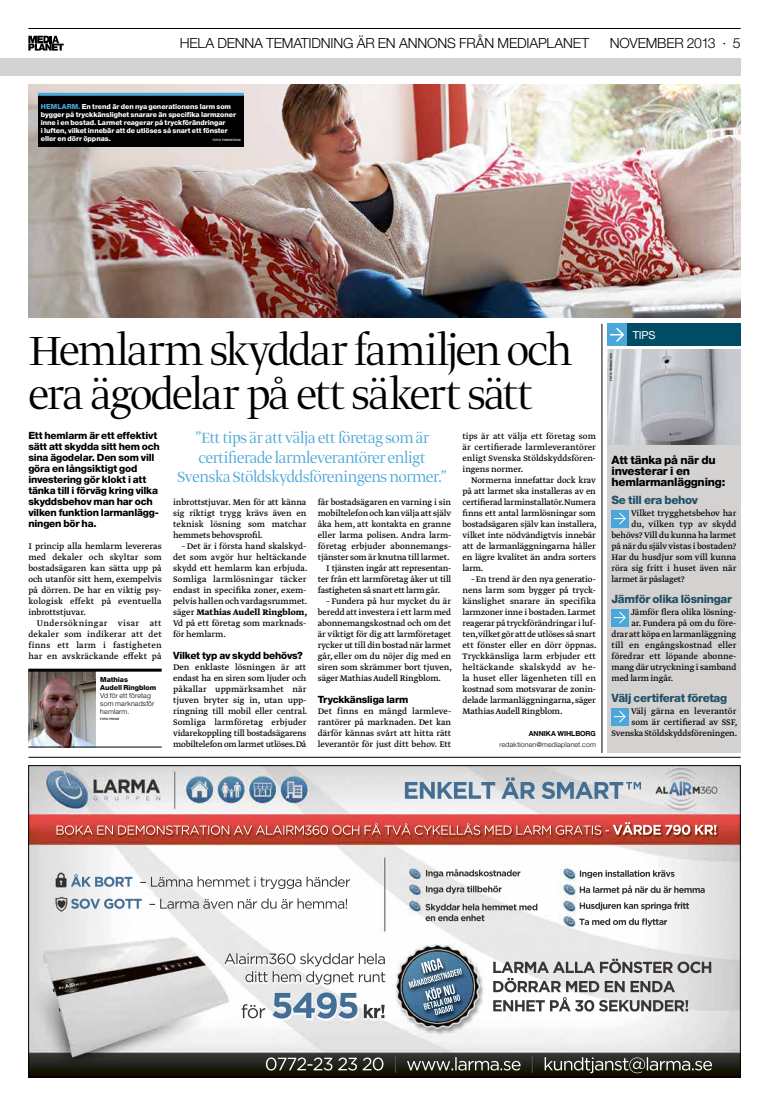
<style>
.page{position:relative;width:769px;height:1106px;background:#fff}
.page>*{position:absolute;margin:0;border:0;box-sizing:border-box;transform-origin:0 0}
.t1{font:300 48px/44.1px "Greta Display";letter-spacing:-.025em;color:#000}
.t2{font:300 17.4px/19.3px "Greta Display Pro";letter-spacing:-.015em;color:#4ba7d9;text-align:center}
.t3{font:300 14px "Helvetica Neue MP Pro";letter-spacing:-.01em;color:#000}
.t4{font:800 11.5px "Helvetica Neue MP Pro";letter-spacing:-.03em;color:#215066}
.t5{font:800 11.5px/11px "Helvetica Neue MP Pro";letter-spacing:-.02em;color:#000}
.t6{font:11px "Helvetica Neue MP Pro";color:#fff}
.t7{font:800 10px/11px "Helvetica Neue MP Pro";letter-spacing:-.02em;color:#000}
.t8{font:9.5px/11px "Greta Text Pro";letter-spacing:-.01em;color:#000;text-align:justify}
.t9{font:9.5px "Greta Text Pro";letter-spacing:.01em;color:#000}
.t10{font:800 7px/8px "Helvetica Neue MP Pro";letter-spacing:-.01em;color:#fff}
.t11{font:300 7px/8px "Helvetica Neue MP Pro";letter-spacing:.02em;color:#000}
.t12{font:800 7px/8px "Helvetica Neue MP Pro";letter-spacing:-.005em;color:#000}
.t13{font:700 7px "Helvetica Neue MP Pro";letter-spacing:-.005em;color:#000}
.t14{font:500 3px "Helvetica Neue MP Pro";letter-spacing:-.02em;color:#000}
.t15{font:500 3px "Helvetica Neue MP Pro";letter-spacing:-.005em;color:#fff}
.s1{color:#4ba7d9}
.s2{font-weight:700}
</style>
<div class="page">
<hr style="left:28px;top:28px;width:712px;height:1px;background:#000">
<svg style="left:28px;top:36px;width:36px;height:15px"></svg>
<hr style="left:28px;top:757px;width:712px;height:1px;background:#000">
<img style="left:30px;top:767px;width:708px;height:308px">
<img style="left:224px;top:953px;width:61px;height:11px">
<img style="left:404px;top:777px;width:236px;height:22px">
<img style="left:493px;top:958px;width:174px;height:15px">
<img style="left:425px;top:869px;width:32px;height:8px">
<img style="left:579px;top:870px;width:37px;height:8px">
<img style="left:71px;top:874px;width:93px;height:12px">
<img style="left:56px;top:825px;width:99px;height:9px">
<img style="left:408px;top:958px;width:54px;height:30px">
<img style="left:266px;top:1057px;width:81px;height:13px">
<div style="left:0;top:59px;width:740px;height:17px;background:#d4d2d1"></div>
<div style="left:607px;top:349px;width:133px;height:404px;background:#d4d2d1"></div>
<img style="left:28px;top:671px;width:67px;height:76px">
<hr style="left:28px;top:747px;width:134px;height:1px;background:#000">
<hr style="left:28px;top:668px;width:133px;height:3px;background:#000">
<img style="left:28px;top:84px;width:712px;height:234px">
<hr style="left:601px;top:324px;width:1px;height:429px;background:#000">
<div style="left:611px;top:510px;width:17px;height:17px;background:#4ba7d9"></div>
<svg style="left:613px;top:512px;width:13px;height:13px"></svg>
<div style="left:611px;top:609px;width:17px;height:17px;background:#4ba7d9"></div>
<svg style="left:613px;top:611px;width:13px;height:13px"></svg>
<div style="left:611px;top:708px;width:17px;height:17px;background:#4ba7d9"></div>
<svg style="left:613px;top:710px;width:13px;height:13px"></svg>
<div style="left:607px;top:324px;width:133px;height:22px;background:#004c65"></div>
<div style="left:607px;top:324px;width:19px;height:22px;background:#4ba7d9"></div>
<svg style="left:610px;top:327px;width:15px;height:15px"></svg>
<div style="left:38px;top:96px;width:205px;height:51px;background:#000"></div>
<hr style="left:38px;top:93px;width:205px;height:3px;background:#4ba7d9">
<img style="left:607px;top:349px;width:133px;height:95px">
<h3 class="t3" style="left:180px;top:38px;width:411px">HELA DENNA TEMATIDNING ÄR EN ANNONS FRÅN MEDIAPLANET</h3>
<h3 class="t3" style="left:609px;top:38px;width:132px">NOVEMBER 2013 · 5</h3>
<p class="t10" style="left:41px;top:104px;width:196px"><span class="s1">HEMLARM.</span> En trend är den nya generationens larm som bygger på tryckkänslighet snarare än specifika larmzoner inne i en bostad. Larmet reagerar på tryckförändringar<br>i luften, vilket innebär att de utlöses så snart ett fönster eller en dörr öppnas.</p>
<p class="t15" style="left:212px;top:138px;width:30px">FOTO: THINKSTOCK</p>
<h1 class="t1" style="left:29px;top:332px;width:544px">Hemlarm skyddar familjen och era ägodelar på ett säkert sätt</h1>
<p class="t7" style="left:28px;top:431px;width:133px">Ett hemlarm är ett effektivt sätt att skydda sitt hem och sina ägodelar. Den som vill göra en långsiktigt god investering gör klokt i att tänka till i förväg kring vilka skyddsbehov man har och vilken funktion larmanlägg&shy;ningen bör ha.</p>
<h2 class="t2" style="left:177px;top:429px;width:271px">”Ett tips är att välja ett företag som är certifierade larmleverantörer enligt<br>Svenska Stöldskyddsföreningens normer.”</h2>
<p class="t8" style="left:317px;top:497px;width:135px">får bostadsägaren en varning i sin</p>
<p class="t8" style="left:317px;top:508px;width:135px">mobiltelefon och kan välja att själv</p>
<p class="t8" style="left:317px;top:519px;width:135px">åka hem, att kontakta en granne</p>
<p class="t8" style="left:317px;top:530px;width:135px">eller larma polisen. Andra larm-</p>
<p class="t8" style="left:317px;top:541px;width:135px">företag erbjuder abonnemangs-</p>
<p class="t8" style="left:317px;top:552px;width:133px">tjänster som är knutna till larmet.</p>
<p class="t8" style="left:326px;top:563px;width:126px">I tjänsten ingår att representan-</p>
<p class="t8" style="left:317px;top:574px;width:135px">ter från ett larmföretag åker ut till</p>
<p class="t8" style="left:317px;top:585px;width:124px">fastigheten så snart ett larm går.</p>
<p class="t8" style="left:317px;top:596px;width:136px;text-indent:9px">– Fundera på hur mycket du är beredd att investera i ett larm med abonnemangskostnad och om det är viktigt för dig att larmföretaget rycker ut till din bostad när larmet går, eller om du nöjer dig med en siren som skrämmer bort tjuven, säger Mathias Audell Ringblom.</p>
<p class="t7" style="left:317px;top:695px;width:92px">Tryckkänsliga larm</p>
<p class="t8" style="left:317px;top:706px;width:135px">Det finns en mängd larmleve&shy;rantörer på marknaden. Det kan därför kännas svårt att hitta rätt leverantör för just ditt behov. Ett</p>
<p class="t8" style="left:173px;top:497px;width:135px">inbrottstjuvar. Men för att känna sig riktigt trygg krävs även en teknisk lösning som matchar hemmets behovsprofil.</p>
<p class="t8" style="left:173px;top:541px;width:136px;text-indent:9px">– Det är i första hand skalskyd&shy;det som avgör hur heltäckande skydd ett hemlarm kan erbjuda.<br>Somliga larmlösningar täcker endast in specifika zoner, exem&shy;pelvis hallen och vardagsrummet. säger <span class="s2">Mathias Audell Ringblom, </span>Vd på ett företag som marknads&shy;för hemlarm.</p>
<p class="t7" style="left:173px;top:651px;width:131px">Vilket typ av skydd behövs?</p>
<p class="t8" style="left:173px;top:662px;width:136px">Den enklaste lösningen är att endast ha en siren som ljuder och påkallar uppmärksamhet när tjuven bryter sig in, utan upp&shy;ringning till mobil eller central.<br>Somliga larmföretag erbjuder vidarekoppling till bostadsägarens mobiltelefon om larmet utlöses.Då</p>
<p class="t8" style="left:28px;top:541px;width:135px">I princip alla hemlarm levereras med dekaler och skyltar som bostadsägaren kan sätta upp på och utanför sitt hem, exempelvis på dörren. De har en viktig psy&shy;kologisk effekt på eventuella inbrottstjuvar.</p>
<p class="t8" style="left:28px;top:618px;width:135px;text-indent:9px">Undersökningar visar att dekaler som indikerar att det finns ett larm i fastigheten har en avskräckande effekt på</p>
<p class="t12" style="left:100px;top:676px;width:57px">Mathias<br>Audell Ringblom</p>
<p class="t11" style="left:100px;top:692px;width:56px">Vd för ett företag som marknadsför hemlarm.</p>
<p class="t14" style="left:100px;top:717px;width:21px">FOTO: PRIVAT</p>
<p class="t8" style="left:462px;top:431px;width:135px">tips är att välja ett företag som är certifierade larmleverantörer enligt Svenska Stöldskyddsfören&shy;ingens normer.</p>
<p class="t8" style="left:462px;top:475px;width:136px;text-indent:9px">Normerna innefattar dock krav på att larmet ska installeras av en certifierad larminstallatör.Numera finns ett antal larmlösningar som bostadsägaren själv kan installera, vilket inte nödvändigtvis innebär att de larmanläggningarna håller en lägre kvalitet än andra sorters larm.</p>
<p class="t8" style="left:462px;top:574px;width:136px;text-indent:9px">– En trend är den nya generatio&shy;nens larm som bygger på tryck&shy;känslighet snarare än specifika larmzoner inne i bostaden. Larmet reagerar på tryckförändringar i luf&shy;ten,vilket gör att de utlöses så snart ett fönster eller en dörr öppnas.<br>Tryckkänsliga larm erbjuder ett heltäckande skalskydd av he&shy;la huset eller lägenheten till en kostnad som motsvarar de zonin&shy;delade larmanläggningarna, säger Mathias Audell Ringblom.</p>
<p class="t13" style="left:528px;top:729px;width:69px">ANNIKA WIHLBORG</p>
<p class="t11" style="left:499px;top:741px;width:98px">redaktionen@mediaplanet.com</p>
<p class="t14" style="left:609px;top:381px;width:30px;rotate:-90deg">FOTO: THINKSTOCK</p>
<p class="t6" style="left:632px;top:331px;width:24px">TIPS</p>
<p class="t5" style="left:611px;top:455px;width:115px">Att tänka på när du investerar i en hemlarmanläggning:</p>
<p class="t4" style="left:611px;top:496px;width:88px">Se till era behov</p>
<p class="t8" style="left:630px;top:508px;width:107px">Vilket trygghetsbehov har</p>
<p class="t9" style="left:631px;top:520px;width:106px">du, vilken typ av skydd</p>
<p class="t8" style="left:611px;top:530px;width:126px">behövs? Vill du kunna ha larmet</p>
<p class="t8" style="left:611px;top:541px;width:126px">på när du själv vistas i bostaden?</p>
<p class="t8" style="left:611px;top:552px;width:126px">Har du husdjur som vill kunna</p>
<p class="t8" style="left:611px;top:563px;width:126px">röra sig fritt i huset även när</p>
<p class="t8" style="left:611px;top:574px;width:75px">larmet är påslaget?</p>
<p class="t4" style="left:611px;top:595px;width:122px">Jämför olika lösningar</p>
<p class="t8" style="left:630px;top:607px;width:107px">Jämför flera olika lösning-</p>
<p class="t8" style="left:631px;top:618px;width:106px">ar. Fundera på om du före-</p>
<p class="t8" style="left:611px;top:629px;width:126px">drar att köpa en larmanläggning</p>
<p class="t9" style="left:611px;top:641px;width:126px">till en engångskostnad eller</p>
<p class="t8" style="left:611px;top:651px;width:126px">föredrar ett löpande abonne-</p>
<p class="t8" style="left:611px;top:662px;width:126px">mang där utryckning i samband</p>
<p class="t8" style="left:611px;top:673px;width:63px">med larm ingår.</p>
<p class="t4" style="left:611px;top:694px;width:117px">Välj certiferat företag</p>
<p class="t8" style="left:611px;top:706px;width:127px;text-align:right">Välj gärna en leverantör<br>som är certifierad av SSF,<br>Svenska Stöldskyddsföreningen.</p>
</div>
